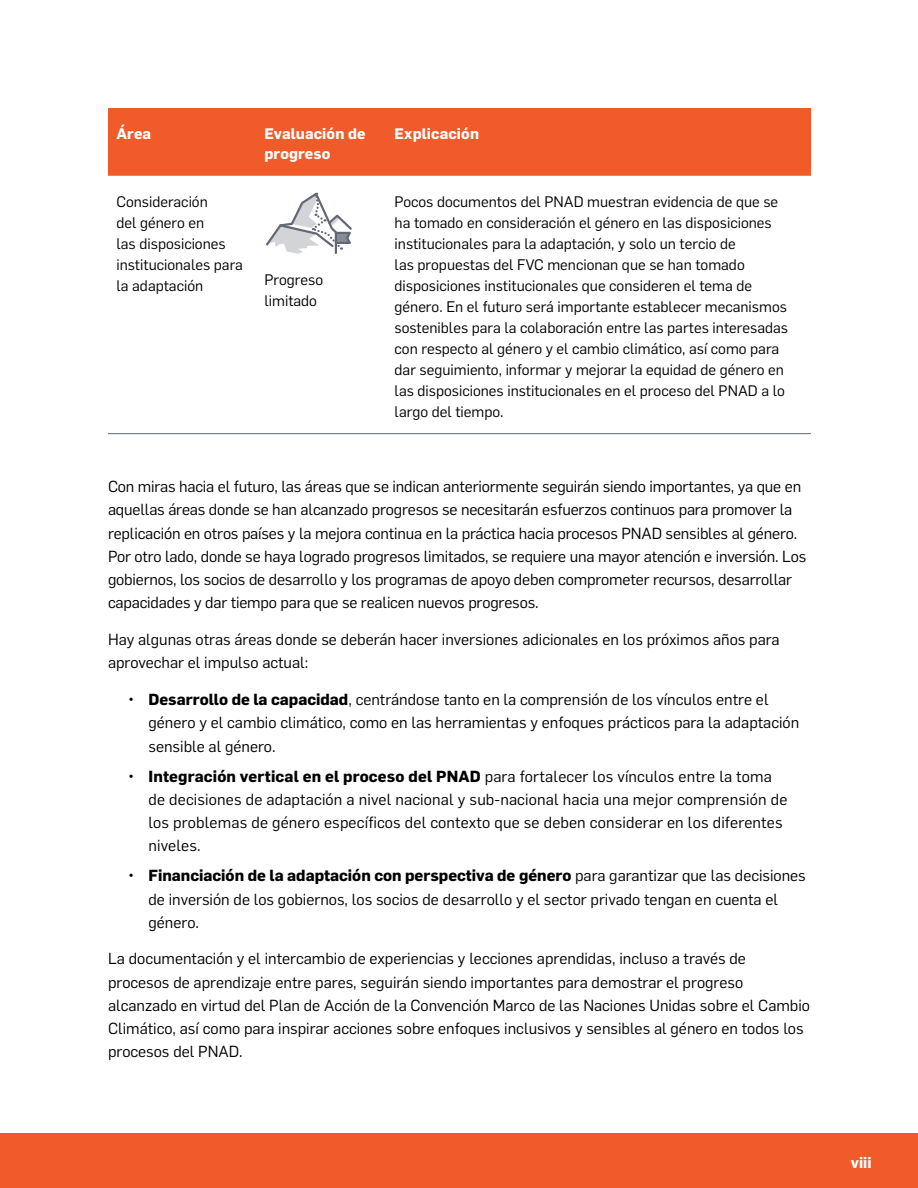
<style>
.page{position:relative;width:918px;height:1188px;background:#fff}
.page>*{position:absolute;margin:0;border:0;box-sizing:border-box;transform-origin:0 0}
.t1{font:15.75px/23.2px "Flama";color:#000}
.t2{font:15px/21px "Flama";color:#000}
.t3{font:700 15px/19.5px "Flama";letter-spacing:.01em;color:#fff}
.s1{font-weight:700}
</style>
<div class="page">
<div style="left:0;top:1133px;width:918px;height:55px;background:#f15a29"></div>
<div style="left:108px;top:108px;width:703px;height:68px;background:#f15a29"></div>
<hr style="left:108px;top:433px;width:148px;height:1px;background:#626874">
<hr style="left:256px;top:433px;width:130px;height:1px;background:#626874">
<hr style="left:386px;top:433px;width:425px;height:1px;background:#626874">
<svg style="left:266px;top:192px;width:86px;height:62px"></svg>
<p class="t3" style="left:117px;top:123px;width:36px">Área</p>
<p class="t3" style="left:264px;top:123px;width:103px">Evaluación de progreso</p>
<p class="t3" style="left:395px;top:123px;width:86px">Explicación</p>
<p class="t2" style="left:117px;top:190px;width:128px">Consideración<br>del género en<br>las disposiciones institucionales para la adaptación</p>
<p class="t2" style="left:395px;top:190px;width:395px">Pocos documentos del PNAD muestran evidencia de que se ha tomado en consideración el género en las disposiciones institucionales para la adaptación, y solo un tercio de<br>las propuestas del FVC mencionan que se han tomado disposiciones institucionales que consideren el tema de género. En el futuro será importante establecer mecanismos sostenibles para la colaboración entre las partes interesadas con respecto al género y el cambio climático, así como para dar seguimiento, informar y mejorar la equidad de género en las disposiciones institucionales en el proceso del PNAD a lo largo del tiempo.</p>
<p class="t2" style="left:264px;top:268px;width:60px">Progreso limitado</p>
<p class="t1" style="left:108px;top:474px;width:700px">Con miras hacia el futuro, las áreas que se indican anteriormente seguirán siendo importantes, ya que en aquellas áreas donde se han alcanzado progresos se necesitarán esfuerzos continuos para promover la replicación en otros países y la mejora continua en la práctica hacia procesos PNAD sensibles al género.<br>Por otro lado, donde se haya logrado progresos limitados, se requiere una mayor atención e inversión. Los gobiernos, los socios de desarrollo y los programas de apoyo deben comprometer recursos, desarrollar capacidades y dar tiempo para que se realicen nuevos progresos.</p>
<p class="t1" style="left:108px;top:627px;width:673px">Hay algunas otras áreas donde se deberán hacer inversiones adicionales en los próximos años para aprovechar el impulso actual:</p>
<p class="t1" style="left:149px;top:687px;width:652px;text-indent:-20px">• <span class="s1">Desarrollo de la capacidad</span>, centrándose tanto en la comprensión de los vínculos entre el género y el cambio climático, como en las herramientas y enfoques prácticos para la adaptación sensible al género.</p>
<p class="t1" style="left:149px;top:763px;width:640px;text-indent:-20px">• <span class="s1">Integración vertical en el proceso del PNAD</span> para fortalecer los vínculos entre la toma de decisiones de adaptación a nivel nacional y sub-nacional hacia una mejor comprensión de los problemas de género específicos del contexto que se deben considerar en los diferentes niveles.</p>
<p class="t1" style="left:149px;top:863px;width:659px;text-indent:-20px">• <span class="s1">Financiación de la adaptación con perspectiva de género</span> para garantizar que las decisiones de inversión de los gobiernos, los socios de desarrollo y el sector privado tengan en cuenta el género.</p>
<p class="t1" style="left:108px;top:946px;width:704px">La documentación y el intercambio de experiencias y lecciones aprendidas, incluso a través de procesos de aprendizaje entre pares, seguirán siendo importantes para demostrar el progreso alcanzado en virtud del Plan de Acción de la Convención Marco de las Naciones Unidas sobre el Cambio Climático, así como para inspirar acciones sobre enfoques inclusivos y sensibles al género en todos los procesos del PNAD.</p>
<p class="t3" style="left:851px;top:1152px;width:22px">viii</p>
</div>
